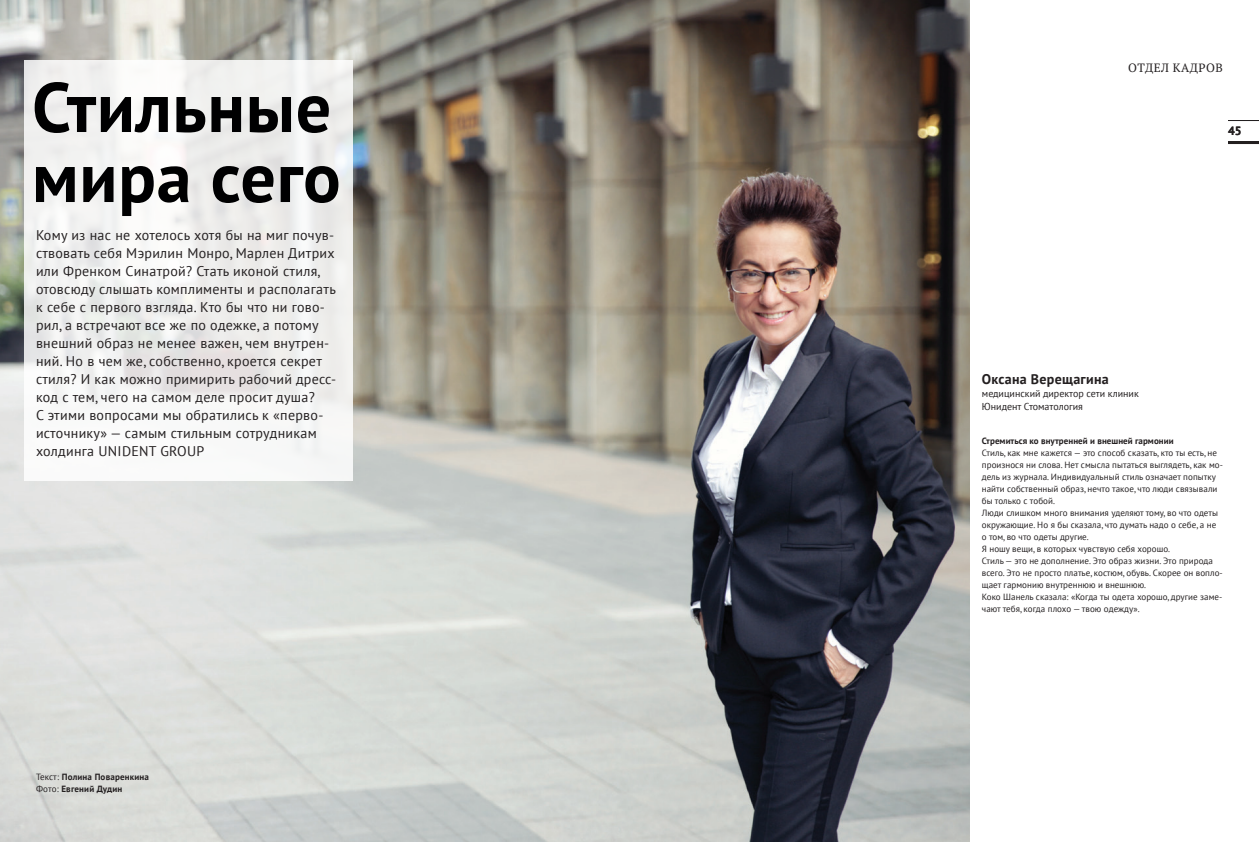
<style>
.page{position:relative;width:1259px;height:842px;background:#fff}
.page>*{position:absolute;margin:0;border:0;box-sizing:border-box;transform-origin:0 0}
.t1{font:700 70px/70px "PT Sans";letter-spacing:.01em;color:#000001}
.t2{font:14px/18px "PT Sans";letter-spacing:.02em;color:#231f20}
.t3{font:700 14px "PT Sans";letter-spacing:.02em;color:#231f20}
.UD-Today_txt{font:12px "PT Serif";letter-spacing:.04em;color:#231f20}
.UD-Today_txt-2{font:700 12px "PT Sans";color:#231f20}
.UD_normal{font:10px/13px "PT Sans";color:#231f20}
.UD_normal-2{font:9px/12px "PT Sans";letter-spacing:.005em;color:#231f20}
.UD-Today_txt-3{font:700 9px "PT Sans";letter-spacing:.005em;color:#231f20}
.s1{font-weight:400}
</style>
<div class="page">
<img style="left:0;top:0;width:970px;height:842px">
<svg style="left:24px;top:60px;width:328px;height:420px;fill:#f1f1f0"></svg>
<hr style="left:1228px;top:141px;width:31px;height:3px;background:#231f20">
<hr style="left:1228px;top:120px;width:31px;height:1px;background:#231f20">
<p class="t1" style="left:32px;top:71px;width:310px">Стильные мира сего</p>
<p class="t2" style="left:36px;top:226px;width:302px">Кому из нас не хотелось хотя бы на миг почув&shy;ствовать себя Мэрилин Монро, Марлен Дитрих или Френком Синатрой? Стать иконой стиля, отовсюду слышать комплименты и располагать к себе с первого взгляда. Кто бы что ни гово&shy;рил, а встречают все же по одежке, а потому внешний образ не менее важен, чем внутрен&shy;ний. Но в чем же, собственно, кроется секрет стиля? И как можно примирить рабочий дресс&shy;код с тем, чего на самом деле просит душа?<br>С этими вопросами мы обратились к «перво&shy;источнику» — самым стильным сотрудникам холдинга UNIDENT GROUP</p>
<p class="UD-Today_txt-3" style="left:36px;top:771px;width:114px"><span class="s1">Текст:</span> Полина Поваренкина</p>
<p class="UD-Today_txt-3" style="left:36px;top:783px;width:88px"><span class="s1">Фото:</span> Евгений Дудин</p>
<p class="UD-Today_txt" style="left:1128px;top:60px;width:96px">ОТДЕЛ КАДРОВ</p>
<p class="UD-Today_txt-2" style="left:1228px;top:123px;width:15px">45</p>
<p class="t3" style="left:982px;top:370px;width:128px">Оксана Верещагина</p>
<p class="UD_normal" style="left:982px;top:387px;width:158px">медицинский директор сети клиник<br>Юнидент Стоматология</p>
<p class="UD-Today_txt-3" style="left:982px;top:435px;width:193px">Стремиться ко внутренней и внешней гармонии</p>
<p class="UD_normal-2" style="left:982px;top:447px;width:243px">Стиль, как мне кажется — это способ сказать, кто ты есть, не произнося ни слова. Нет смысла пытаться выглядеть, как мо&shy;дель из журнала. Индивидуальный стиль означает попытку найти собственный образ, нечто такое, что люди связывали бы только с тобой.</p>
<p class="UD_normal-2" style="left:982px;top:507px;width:238px">Люди слишком много внимания уделяют тому, во что одеты окружающие. Но я бы сказала, что думать надо о себе, а не о том, во что одеты другие.</p>
<p class="UD_normal-2" style="left:982px;top:543px;width:190px">Я ношу вещи, в которых чувствую себя хорошо.</p>
<p class="UD_normal-2" style="left:982px;top:555px;width:242px">Стиль — это не дополнение. Это образ жизни. Это природа всего. Это не просто платье, костюм, обувь. Скорее он вопло&shy;щает гармонию внутреннюю и внешнюю.</p>
<p class="UD_normal-2" style="left:982px;top:591px;width:242px">Коко Шанель сказала: «Когда ты одета хорошо, другие заме&shy;чают тебя, когда плохо — твою одежду».</p>
</div>
